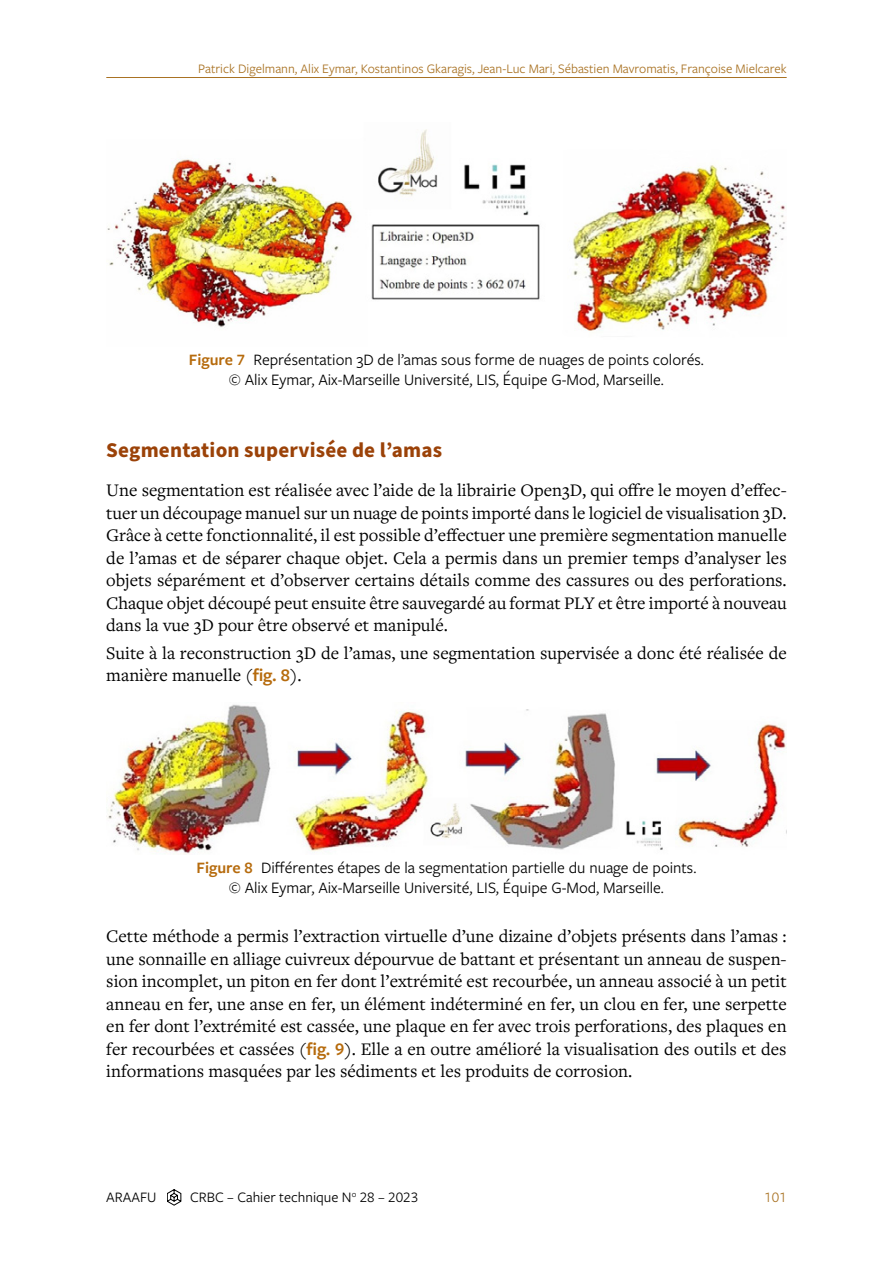
<style>
.page{position:relative;width:893px;height:1263px;background:#fff}
.page>*{position:absolute;margin:0;border:0;box-sizing:border-box;transform-origin:0 0}
.t1{font:700 21px "Source Sans Pro";letter-spacing:.01em;color:#9b4208}
.t2{font:18.3px/22.5px "Freight Text Pro";color:#000;text-align:justify}
.t3{font:16.5px/19.5px "Freight Sans Pro";color:#000;text-align:center}
.t4{font:15px "Freight Sans Pro";color:#000}
.t5{font:15px "Freight Sans Pro";color:#a97223}
.t6{font:13.5px "Freight Sans Pro";color:#a97223}
.s1{font-weight:600;color:#b66b0d}
.s2{font-family:"Freight Sans Pro";font-weight:600;color:#b66b0d}
</style>
<div class="page">
<hr style="left:106px;top:77px;width:681px;height:1px;background:#a97223">
<svg style="left:167px;top:1189px;width:14px;height:16px"></svg>
<img style="left:107px;top:129px;width:678px;height:202px">
<img style="left:108px;top:704px;width:679px;height:151px">
<p class="t6" style="left:198px;top:60px;width:590px">Patrick Digelmann, Alix Eymar, Kostantinos Gkaragis, Jean-Luc Mari, Sébastien Mavromatis, Françoise Mielcarek</p>
<p class="t3" style="left:189px;top:349px;width:517px"><span class="s1">Figure 7</span> Représentation 3D de l’amas sous forme de nuages de points colorés. © Alix Eymar, Aix-Marseille Université, LIS, Équipe G-Mod, Marseille.</p>
<p class="t1" style="left:106px;top:435px;width:337px">Segmentation supervisée de l’amas</p>
<p class="t2" style="left:106px;top:478px;width:682px">Une segmentation est réalisée avec l’aide de la librairie Open3D, qui offre le moyen d’effec&shy;tuer un découpage manuel sur un nuage de points importé dans le logiciel de visualisation 3D.<br>Grâce à cette fonctionnalité, il est possible d’effectuer une première segmentation manuelle de l’amas et de séparer chaque objet. Cela a permis dans un premier temps d’analyser les objets séparément et d’observer certains détails comme des cassures ou des perforations.<br>Chaque objet découpé peut ensuite être sauvegardé au format PLY et être importé à nouveau dans la vue 3D pour être observé et manipulé.</p>
<p class="t2" style="left:106px;top:641px;width:682px">Suite à la reconstruction 3D de l’amas, une segmentation supervisée a donc été réalisée de manière manuelle (<span class="s2">fig. 8</span>).</p>
<p class="t3" style="left:197px;top:857px;width:501px"><span class="s1">Figure 8</span> Différentes étapes de la segmentation partielle du nuage de points. © Alix Eymar, Aix-Marseille Université, LIS, Équipe G-Mod, Marseille.</p>
<p class="t2" style="left:106px;top:924px;width:682px">Cette méthode a permis l’extraction virtuelle d’une dizaine d’objets présents dans l’amas : une sonnaille en alliage cuivreux dépourvue de battant et présentant un anneau de suspen&shy;sion incomplet, un piton en fer dont l’extrémité est recourbée, un anneau associé à un petit anneau en fer, une anse en fer, un élément indéterminé en fer, un clou en fer, une serpette en fer dont l’extrémité est cassée, une plaque en fer avec trois perforations, des plaques en fer recourbées et cassées (<span class="s2">fig. 9</span>). Elle a en outre amélioré la visualisation des outils et des informations masquées par les sédiments et les produits de corrosion.</p>
<p class="t4" style="left:106px;top:1187px;width:52px">ARAAFU</p>
<p class="t4" style="left:190px;top:1187px;width:230px">CRBC – Cahier technique N<sup>o</sup> 28 – 2023</p>
<p class="t5" style="left:764px;top:1187px;width:24px">101</p>
</div>
